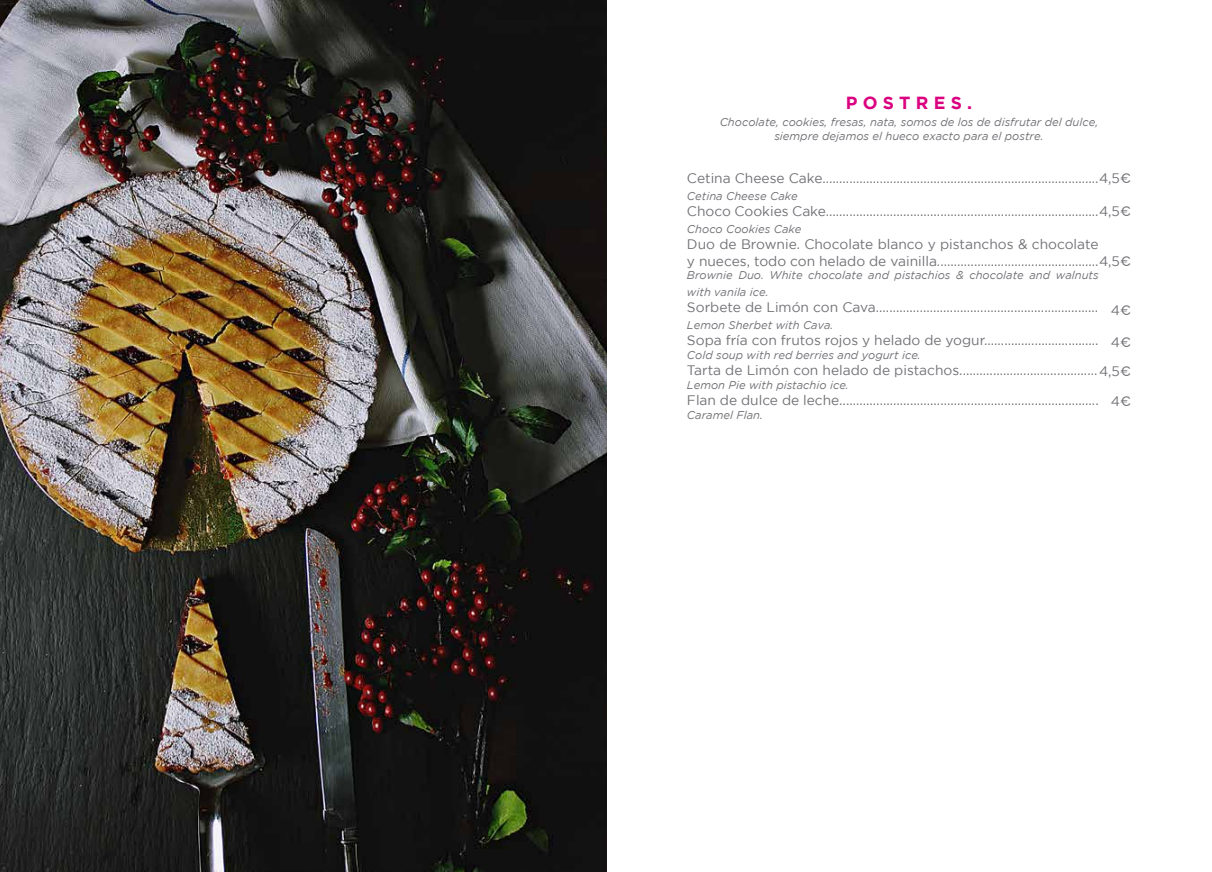
<style>
.page{position:relative;width:1212px;height:872px;background:#fff}
.page>*{position:absolute;margin:0;border:0;box-sizing:border-box;transform-origin:0 0}
.t1{font:700 17.5px "Gotham";color:#db0080}
.t2{font:13.75px/16.5px "Gotham";color:#727277}
.t3{font:italic 11.25px/13.5px "Gotham";color:#727277;text-align:center}
.s1{font-family:"Raleway";font-weight:500}
</style>
<div class="page">
<img style="left:0;top:0;width:606px;height:872px">
<p class="t1" style="left:846px;top:92px;width:128px">P O S T R E S .</p>
<p class="t3" style="left:720px;top:116px;width:380px">Chocolate, cookies, fresas, nata, somos de los de disfrutar del dulce, siempre dejamos el hueco exacto para el postre.</p>
<p class="t2" style="left:687px;top:170px;width:445px">Cetina Cheese Cake..................................................................................4,5<span class="s1">€</span></p>
<p class="t3" style="left:687px;top:189px;width:112px">Cetina Cheese Cake</p>
<p class="t2" style="left:687px;top:203px;width:445px">Choco Cookies Cake.................................................................................4,5<span class="s1">€</span></p>
<p class="t3" style="left:687px;top:222px;width:116px">Choco Cookies Cake</p>
<p class="t2" style="left:687px;top:236px;width:445px">Duo de Brownie. Chocolate blanco y pistanchos &amp; chocolate<br>y nueces, todo con helado de vainilla................................................4,5<span class="s1">€</span></p>
<p class="t3" style="left:687px;top:267px;width:413px;line-height:16.5px;text-align:left">Brownie Duo. White chocolate and pistachios &amp; chocolate and walnuts with vanila ice.</p>
<p class="t2" style="left:687px;top:299px;width:413px">Sorbete de Limón con Cava..................................................................</p>
<p class="t3" style="left:687px;top:318px;width:148px">Lemon Sherbet with Cava.</p>
<p class="t2" style="left:687px;top:332px;width:413px">Sopa fría con frutos rojos y helado de yogur..................................</p>
<p class="t3" style="left:687px;top:348px;width:235px">Cold soup with red berries and yogurt ice.</p>
<p class="t2" style="left:687px;top:362px;width:445px">Tarta de Limón con helado de pistachos.........................................4,5<span class="s1">€</span></p>
<p class="t3" style="left:687px;top:378px;width:163px">Lemon Pie with pistachio ice.</p>
<p class="t2" style="left:687px;top:392px;width:413px">Flan de dulce de leche.............................................................................</p>
<p class="t3" style="left:687px;top:408px;width:78px">Caramel Flan.</p>
<p class="t2" style="left:1111px;top:302px;width:22px">4<span class="s1">€</span></p>
<p class="t2" style="left:1111px;top:333px;width:22px">4<span class="s1">€</span></p>
<p class="t2" style="left:1111px;top:392px;width:22px">4<span class="s1">€</span></p>
</div>
